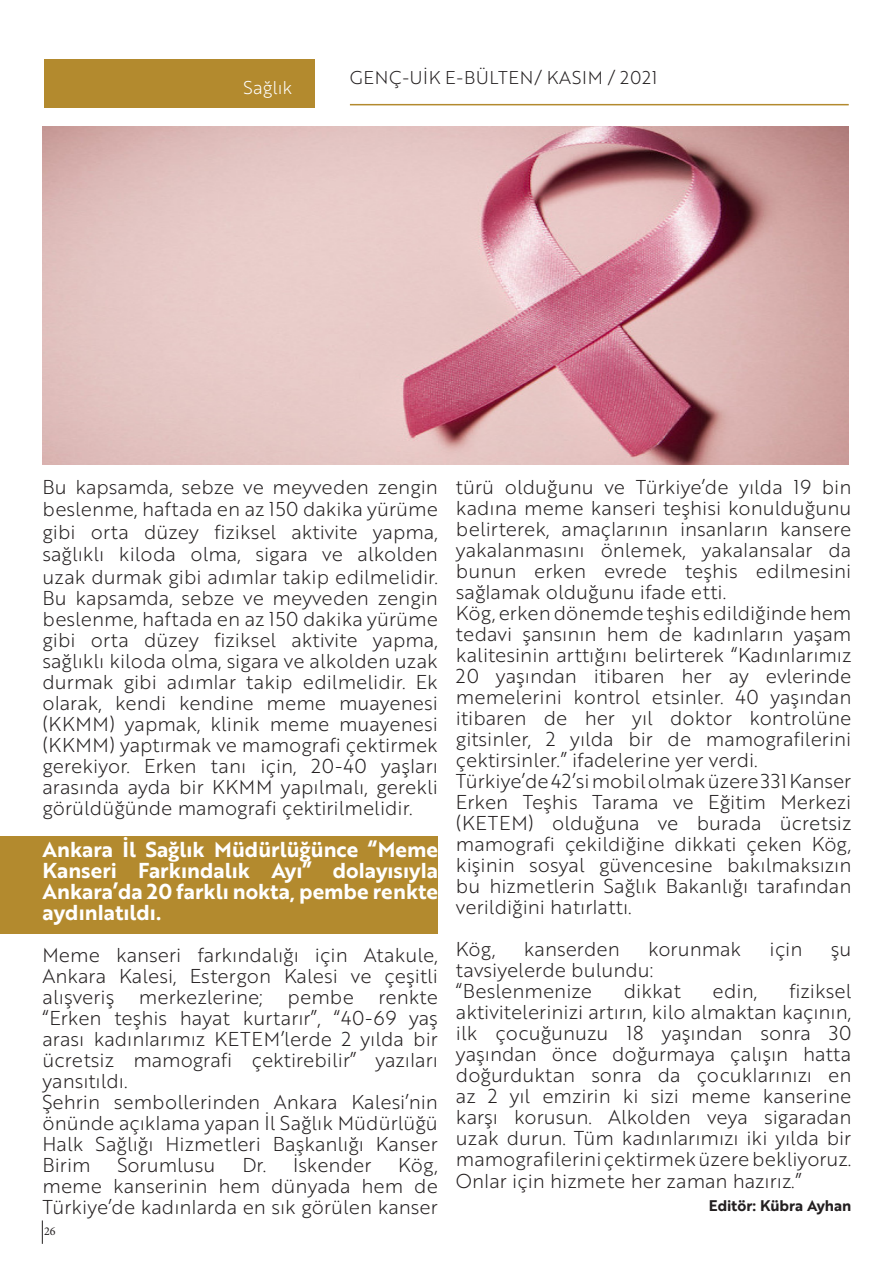
<style>
.page{position:relative;width:893px;height:1263px;background:#fff}
.page>*{position:absolute;margin:0;border:0;box-sizing:border-box;transform-origin:0 0}
.t1{font:700 21px/21px "Brother 1816";color:#fff;text-align:justify}
.t2{font:300 19.5px/21px "Brother 1816";color:#231f20;text-align:justify}
.t3{font:300 18px "Brother 1816";letter-spacing:.04em;color:#231f20}
.t4{font:300 18px "Brother 1816";color:#fff}
.t5{font:700 15px "Brother 1816";color:#231f20}
.t6{font:12px "Minion Pro";color:#231f20}
</style>
<div class="page">
<svg style="left:42px;top:1220px;width:1px;height:24px"></svg>
<div style="left:44px;top:60px;width:271px;height:48px;background:#b38a2e"></div>
<hr style="left:350px;top:104px;width:499px;height:1px;background:#b38a2e">
<div style="left:0;top:836px;width:438px;height:97px;background:#b38a2e"></div>
<img style="left:43px;top:126px;width:806px;height:338px">
<p class="t4" style="left:243px;top:75px;width:50px">Sağlık</p>
<p class="t3" style="left:350px;top:64px;width:309px">GENÇ-UİK E-BÜLTEN/ KASIM / 2021</p>
<p class="t2" style="left:43px;top:475px;width:397px;line-height:21.5px">Bu kapsamda, sebze ve meyveden zengin beslenme, haftada en az 150 dakika yürüme gibi orta düzey fiziksel aktivite yapma, sağlıklı kiloda olma, sigara ve alkolden uzak durmak gibi adımlar takip edilmelidir.<br>Bu kapsamda, sebze ve meyveden zengin beslenme, haftada en az 150 dakika yürüme gibi orta düzey fiziksel aktivite yapma, sağlıklı kiloda olma, sigara ve alkolden uzak durmak gibi adımlar takip edilmelidir. Ek olarak, kendi kendine meme muayenesi (KKMM) yapmak, klinik meme muayenesi (KKMM) yaptırmak ve mamografi çektirmek gerekiyor. Erken tanı için, 20-40 yaşları arasında ayda bir KKMM yapılmalı, gerekli görüldüğünde mamografi çektirilmelidir.</p>
<p class="t1" style="left:43px;top:838px;width:397px">Ankara İl Sağlık Müdürlüğünce “Meme Kanseri Farkındalık Ayı” dolayısıyla Ankara’da 20 farklı nokta, pembe renkte aydınlatıldı.</p>
<p class="t2" style="left:43px;top:944px;width:397px">Meme kanseri farkındalığı için Atakule, Ankara Kalesi, Estergon Kalesi ve çeşitli alışveriş</p>
<p class="t2" style="left:43px;top:986px;width:397px;text-indent:336px">renkte “Erken teşhis hayat kurtarır”, “40-69 yaş arası kadınlarımız KETEM’lerde 2 yılda bir ücretsiz mamografi çektirebilir” yazıları yansıtıldı.</p>
<p class="t2" style="left:43px;top:1091px;width:397px">Şehrin sembollerinden Ankara Kalesi’nin önünde açıklama yapan İl Sağlık Müdürlüğü Halk Sağlığı Hizmetleri Başkanlığı Kanser Birim</p>
<p class="t2" style="left:139px;top:986px;width:125px">merkezlerine;</p>
<p class="t2" style="left:287px;top:986px;width:68px">pembe</p>
<p class="t2" style="left:117px;top:1154px;width:100px">Sorumlusu</p>
<p class="t2" style="left:242px;top:1154px;width:131px">Dr. İskender</p>
<p class="t2" style="left:43px;top:1154px;width:397px;text-indent:356px">Kög, meme kanserinin hem dünyada hem de Türkiye’de kadınlarda en sık görülen kanser</p>
<p class="t6" style="left:44px;top:1223px;width:13px">26</p>
<p class="t2" style="left:456px;top:476px;width:397px">türü olduğunu ve Türkiye’de yılda 19 bin kadına meme kanseri teşhisi konulduğunu belirterek, amaçlarının insanların kansere yakalanmasını önlemek, yakalansalar da bunun erken evrede teşhis edilmesini sağlamak olduğunu ifade etti.</p>
<p class="t2" style="left:456px;top:602px;width:397px">Kög, erken dönemde teşhis edildiğinde hem tedavi şansının hem de kadınların yaşam kalitesinin arttığını belirterek “Kadınlarımız 20 yaşından itibaren her ay evlerinde memelerini kontrol etsinler. 40 yaşından itibaren de her yıl doktor kontrolüne gitsinler, 2 yılda bir de mamografilerini çektirsinler.” ifadelerine yer verdi.</p>
<p class="t2" style="left:456px;top:770px;width:397px">Türkiye’de 42’si mobil olmak üzere 331 Kanser Erken Teşhis Tarama ve Eğitim Merkezi (KETEM) olduğuna ve burada ücretsiz mamografi çekildiğine dikkati çeken Kög, kişinin sosyal güvencesine bakılmaksızın bu hizmetlerin Sağlık Bakanlığı tarafından verildiğini hatırlattı.</p>
<p class="t2" style="left:456px;top:938px;width:41px">Kög,</p>
<p class="t2" style="left:524px;top:938px;width:97px">kanserden</p>
<p class="t2" style="left:648px;top:938px;width:95px">korunmak</p>
<p class="t2" style="left:770px;top:938px;width:34px">için</p>
<p class="t2" style="left:831px;top:938px;width:22px">şu</p>
<p class="t2" style="left:456px;top:959px;width:199px">tavsiyelerde bulundu:</p>
<p class="t2" style="left:456px;top:980px;width:138px">“Beslenmenize</p>
<p class="t2" style="left:624px;top:980px;width:58px">dikkat</p>
<p class="t2" style="left:712px;top:980px;width:46px">edin,</p>
<p class="t2" style="left:456px;top:979px;width:397px;text-indent:333px">fiziksel aktivitelerinizi artırın, kilo almaktan kaçının, ilk çocuğunuzu 18 yaşından sonra 30 yaşından önce doğurmaya çalışın hatta doğurduktan sonra da çocuklarınızı en az 2 yıl emzirin ki sizi meme kanserine karşı korusun. Alkolden veya sigaradan uzak durun. Tüm kadınlarımızı iki yılda bir mamografilerini çektirmek üzere bekliyoruz.<br>Onlar için hizmete her zaman hazırız.”</p>
<p class="t5" style="left:709px;top:1194px;width:144px">Editör: Kübra Ayhan</p>
</div>
